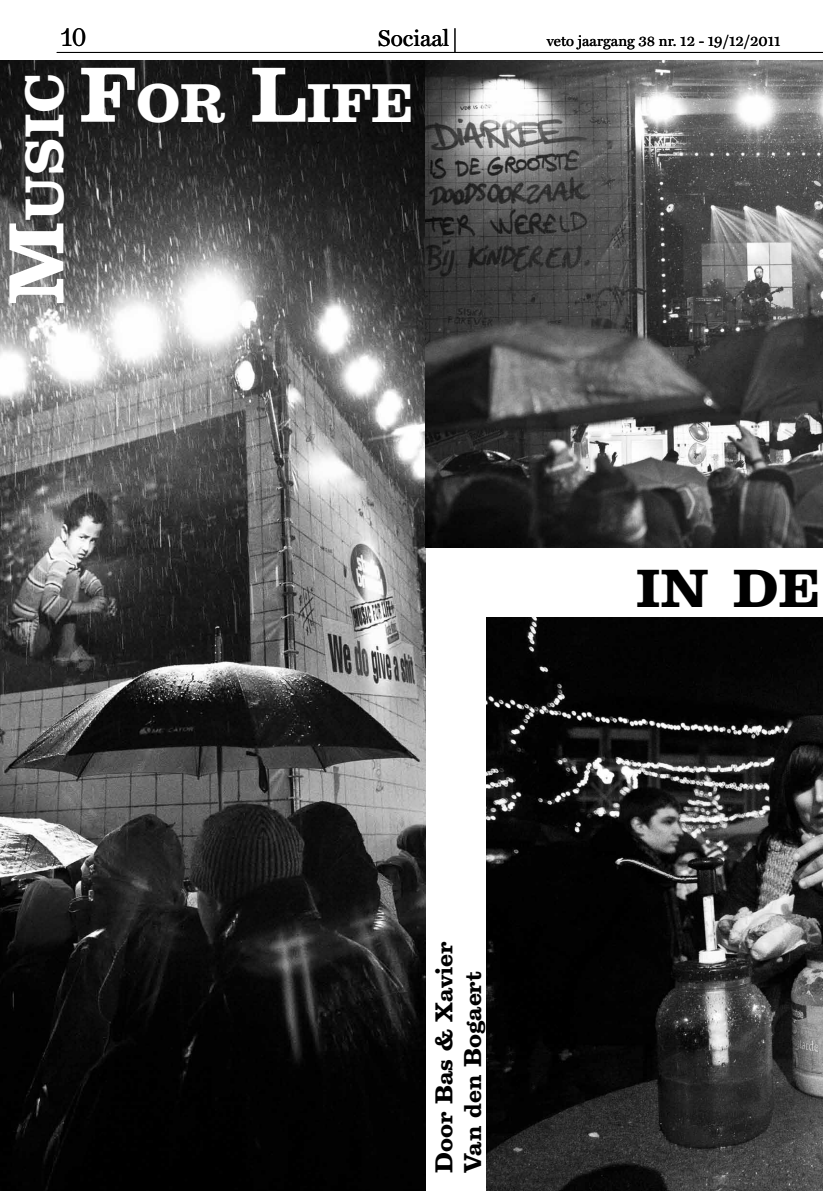
<style>
.page{position:relative;width:823px;height:1191px;background:#fff}
.page>*{position:absolute;margin:0;border:0;box-sizing:border-box;transform-origin:0 0}
.t1{font:700 49px "Belizio";color:#fff}
.t2{font:700 48.3px "Belizio";color:#000}
.t3{font:23px "Miller Text";color:#000}
.t4{font:23px "Belizio";color:#000}
.t5{font:700 22px/28.5px "Belizio";color:#000}
.t6{font:15px "Miller Text";color:#000}
.s1{font-size:70px}
</style>
<div class="page">
<hr style="left:57px;top:52px;width:765px;height:1px;background:#000">
<svg style="left:454px;top:28px;width:1px;height:24px"></svg>
<img style="left:1px;top:60px;width:424px;height:1131px">
<img style="left:425px;top:61px;width:397px;height:487px">
<img style="left:486px;top:618px;width:336px;height:572px">
<h3 class="t4" style="left:61px;top:24px;width:27px">10</h3>
<h3 class="t3" style="left:378px;top:25px;width:73px">Sociaal</h3>
<p class="t6" style="left:546px;top:33px;width:235px">veto jaargang 38 nr. 12 - 19/12/2011</p>
<h1 class="t1" style="left:17px;top:305px;width:234px;rotate:-90deg"><span class="s1">M</span>USIC</h1>
<h1 class="t1" style="left:79px;top:75px;width:334px"><span class="s1">F</span>OR <span class="s1">L</span>IFE</h1>
<h3 class="t5" style="left:430px;top:1172px;width:233px;rotate:-90deg">Door Bas &amp; Xavier<br>Van den Bogaert</h3>
<h2 class="t2" style="left:636px;top:561px;width:184px">IN DE</h2>
</div>
